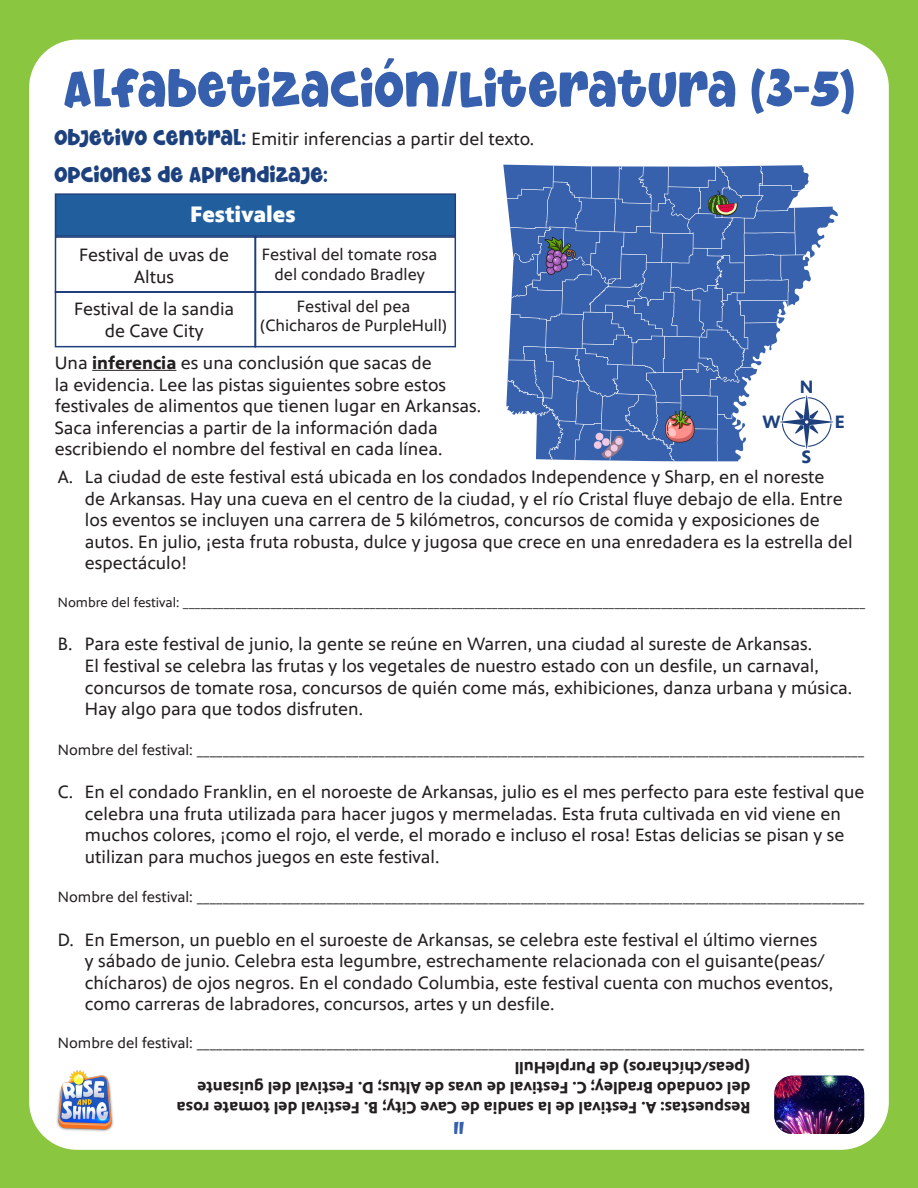
<style>
.page{position:relative;width:918px;height:1188px;background:#8bc640}
.page>*{position:absolute;margin:0;border:0;box-sizing:border-box;transform-origin:0 0}
.Big_Header{font:52.5px "Kidsbar";color:#3660ad}
.Smaller_Header{font:22.5px "Kidsbar";color:#1c417e}
.Body{font:900 22.5px "PBS Sans";color:#fff}
.Body-2{font:18px/21.6px "PBS Sans";color:#231f20}
.t1{font:700 18px "PBS Sans";color:#1c417e}
.t2{font:18px "Kidsbar";color:#3660ad}
.Body-3{font:700 16.5px/19.8px "PBS Sans";color:#231f20}
.t3{font:16.5px/19.8px "PBS Sans";color:#231f20;text-align:center}
.Body-4{font:15px "PBS Sans";color:#231f20}
.Body-5{font:13.5px "PBS Sans";color:#231f20}
.s1{font-family:"Kidsbar";font-size:22.5px;color:#1c417e}
.s2{font-weight:700}
</style>
<div class="page">
<div style="left:29px;top:40px;width:860px;height:1110px;background:#fff;border-radius:48px"></div>
<img style="left:56px;top:1071px;width:58px;height:61px">
<hr style="left:92px;top:370px;width:84px;height:1px;background:#231f20">
<div style="left:55px;top:193px;width:401px;height:44px;background:#215e9e;border:2px solid #1f407d"></div>
<svg style="left:54px;top:236px;width:403px;height:112px"></svg>
<svg style="left:503px;top:165px;width:335px;height:296px"></svg>
<img style="left:774px;top:1076px;width:90px;height:58px">
<p class="Big_Header" style="left:63px;top:56px;width:793px">ALFABETIZACIÓN/LITERATURA (3-5)</p>
<p class="Body-2" style="left:54px;top:129px;width:482px"><span class="s1">OBJETIVO CENTRAL:</span> Emitir inferencias a partir del texto.</p>
<p class="Smaller_Header" style="left:54px;top:161px;width:275px">OPCIONES DE APRENDIZAJE:</p>
<p class="Body" style="left:190px;top:202px;width:107px">Festivales</p>
<p class="Body-2" style="left:79px;top:244px;width:151px;text-align:center">Festival de uvas de<br>Altus</p>
<p class="t3" style="left:262px;top:245px;width:177px">Festival del tomate rosa del condado Bradley</p>
<p class="Body-2" style="left:74px;top:299px;width:162px;text-align:center">Festival de la sandia de Cave City</p>
<p class="t3" style="left:260px;top:296px;width:189px">Festival del pea (Chicharos de PurpleHull)</p>
<p class="Body-2" style="left:55px;top:352px;width:428px">Una <span class="s2">inferencia</span> es una conclusión que sacas de<br>la evidencia. Lee las pistas siguientes sobre estos festivales de alimentos que tienen lugar en Arkansas.<br>Saca inferencias a partir de la información dada escribiendo el nombre del festival en cada línea.</p>
<p class="Body-2" style="left:85px;top:466px;width:769px;text-indent:-27px">A. La ciudad de este festival está ubicada en los condados Independence y Sharp, en el noreste<br>de Arkansas. Hay una cueva en el centro de la ciudad, y el río Cristal fluye debajo de ella. Entre los eventos se incluyen una carrera de 5 kilómetros, concursos de comida y exposiciones de autos. En julio, ¡esta fruta robusta, dulce y jugosa que crece en una enredadera es la estrella del espectáculo!</p>
<p class="Body-5" style="left:58px;top:595px;width:809px">Nombre del festival: _____________________________________________________________________________________________________________________</p>
<p class="Body-2" style="left:85px;top:634px;width:769px;text-indent:-27px">B. Para este festival de junio, la gente se reúne en Warren, una ciudad al sureste de Arkansas.<br>El festival se celebra las frutas y los vegetales de nuestro estado con un desfile, un carnaval, concursos de tomate rosa, concursos de quién come más, exhibiciones, danza urbana y música.<br>Hay algo para que todos disfruten.</p>
<p class="Body-4" style="left:58px;top:741px;width:808px">Nombre del festival: _______________________________________________________________________________________________________</p>
<p class="Body-2" style="left:85px;top:781px;width:781px;text-indent:-27px">C. En el condado Franklin, en el noroeste de Arkansas, julio es el mes perfecto para este festival que celebra una fruta utilizada para hacer jugos y mermeladas. Esta fruta cultivada en vid viene en muchos colores, ¡como el rojo, el verde, el morado e incluso el rosa! Estas delicias se pisan y se utilizan para muchos juegos en este festival.</p>
<p class="Body-4" style="left:58px;top:889px;width:808px">Nombre del festival: _______________________________________________________________________________________________________</p>
<p class="Body-2" style="left:85px;top:929px;width:750px;text-indent:-27px">D. En Emerson, un pueblo en el suroeste de Arkansas, se celebra este festival el último viernes<br>y sábado de junio. Celebra esta legumbre, estrechamente relacionada con el guisante(peas/ chícharos) de ojos negros. En el condado Columbia, este festival cuenta con muchos eventos, como carreras de labradores, concursos, artes y un desfile.</p>
<p class="Body-4" style="left:58px;top:1035px;width:808px">Nombre del festival: _______________________________________________________________________________________________________</p>
<p class="t1" style="left:800px;top:376px;width:15px">N</p>
<p class="t1" style="left:763px;top:412px;width:20px">W</p>
<p class="t1" style="left:835px;top:412px;width:12px">E</p>
<p class="t1" style="left:802px;top:447px;width:11px">S</p>
<p class="Body-3" style="left:751px;top:1117px;width:575px;rotate:-180deg">Respuestas: A. Festival de la sandia de Cave City; B. Festival del tomate rosa del condado Bradley; C. Festival de uvas de Altus; D. Festival del guisante (peas/chícharos) de PurpleHull</p>
<p class="t2" style="left:454px;top:1117px;width:12px">11</p>
</div>
